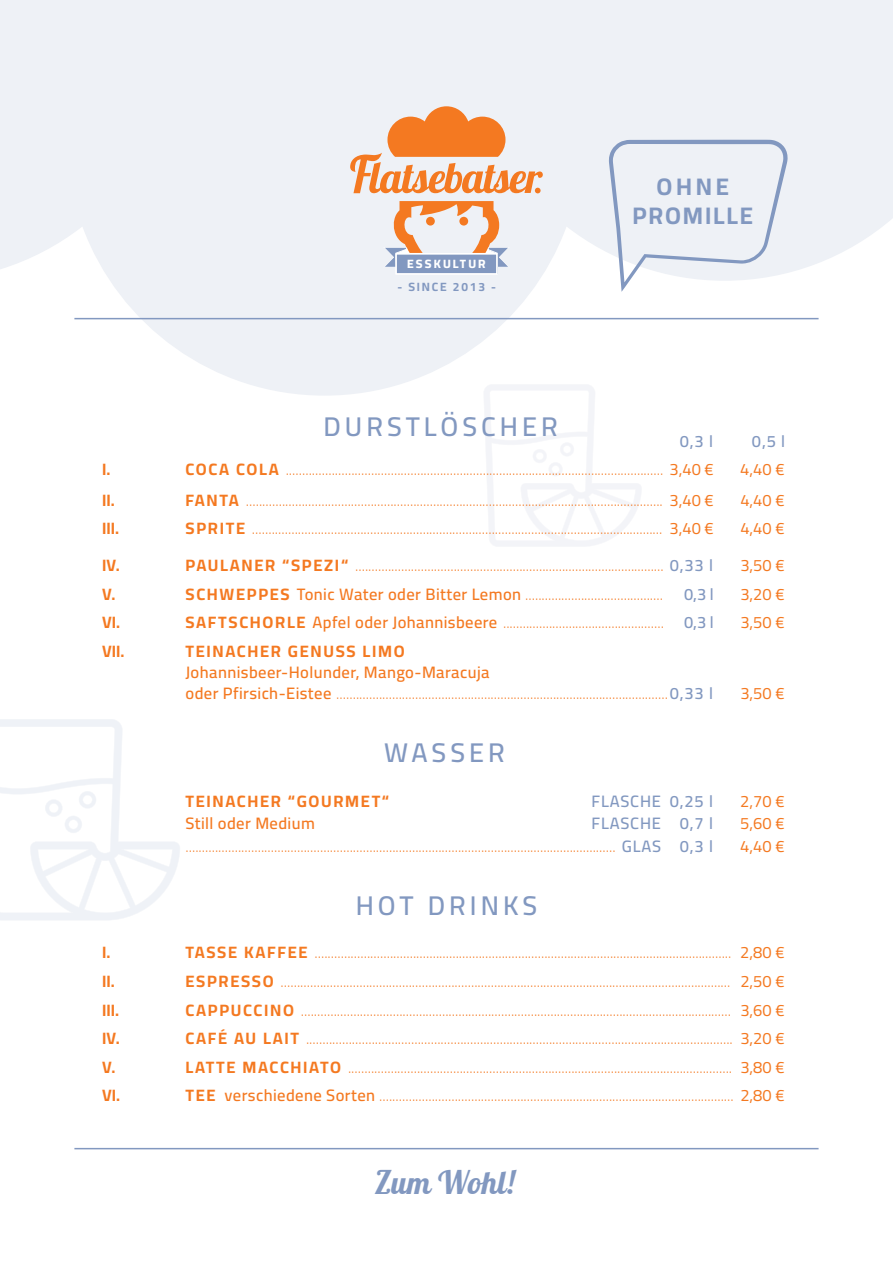
<style>
.page{position:relative;width:893px;height:1263px;background:#fff}
.page>*{position:absolute;margin:0;border:0;box-sizing:border-box;transform-origin:0 0}
.t1{font:31.5px "Pattaya";color:#8298c0}
.t2{font:600 27px "Cairo";letter-spacing:.15em;color:#8298c0}
.t3{font:700 24px/28.8px "Cairo";letter-spacing:.075em;color:#8298c0;text-align:center}
.t4{font:300 16.5px/21px "Cairo";color:#f47921}
.t5{font:700 16.5px "Cairo";letter-spacing:.1em;color:#f47921}
.t6{font:16.5px "Cairo";color:#f47921}
.t7{font:600 16.5px "Cairo";letter-spacing:.05em;color:#8298c0}
.t8{font:600 16.5px "Cairo";letter-spacing:.025em;color:#f47921}
.t9{font:800 12.15px "Cairo";letter-spacing:.175em;color:#fff}
.t10{font:700 12px "Cairo";letter-spacing:.15em;color:#8298c0}
.s1{font-weight:700}
.s2{font-weight:400}
.s3{font-weight:600;color:#8298c0}
.s4{font-weight:600}
</style>
<div class="page">
<svg style="left:484px;top:396px;width:157px;height:150px"></svg>
<svg style="left:0;top:719px;width:180px;height:201px"></svg>
<svg style="left:0;top:0;width:893px;height:396px;fill:#eef1f6"></svg>
<svg style="left:350px;top:106px;width:193px;height:87px;background:#f0bb96"></svg>
<hr style="left:74px;top:318px;width:745px;height:1px;background:#8298c0">
<hr style="left:74px;top:1148px;width:745px;height:1px;background:#8298c0">
<svg style="left:609px;top:140px;width:179px;height:152px;background:#e7ebf2"></svg>
<svg style="left:383px;top:201px;width:127px;height:73px;background:#d7c2bb"></svg>
<p class="t9" style="left:407px;top:255px;width:80px">ESSKULTUR</p>
<p class="t10" style="left:397px;top:278px;width:100px">- SINCE 2013 -</p>
<h2 class="t2" style="left:323px;top:407px;width:236px">DURSTLÖSCHER</h2>
<h3 class="t3" style="left:632px;top:173px;width:122px">OHNE<br>PROMILLE</h3>
<p class="t7" style="left:680px;top:429px;width:35px">0,3 l</p>
<p class="t7" style="left:752px;top:429px;width:35px">0,5 l</p>
<p class="t5" style="left:102px;top:457px;width:10px">I.</p>
<p class="t4" style="left:185px;top:459px;width:530px"><span class="s1">COCA COLA</span> ................................................................................................................... <span class="s2">3,40 €</span></p>
<p class="t6" style="left:740px;top:457px;width:46px">4,40 €</p>
<p class="t5" style="left:102px;top:488px;width:14px">II.</p>
<p class="t4" style="left:185px;top:490px;width:530px"><span class="s1">FANTA</span> ............................................................................................................................... <span class="s2">3,40 €</span></p>
<p class="t6" style="left:740px;top:488px;width:46px">4,40 €</p>
<p class="t5" style="left:102px;top:516px;width:19px">III.</p>
<p class="t4" style="left:186px;top:518px;width:530px"><span class="s1">SPRITE</span> ............................................................................................................................. <span class="s2">3,40 €</span></p>
<p class="t6" style="left:740px;top:516px;width:46px">4,40 €</p>
<p class="t5" style="left:102px;top:553px;width:19px">IV.</p>
<p class="t4" style="left:186px;top:555px;width:529px"><span class="s1">PAULANER “SPEZI“</span> .............................................................................................. <span class="s3">0,33 l</span></p>
<p class="t6" style="left:740px;top:553px;width:46px">3,50 €</p>
<p class="t5" style="left:102px;top:581px;width:15px">V.</p>
<p class="t4" style="left:186px;top:583px;width:479px"><span class="s1">SCHWEPPES</span> <span class="s4">Tonic Water oder Bitter Lemon</span> ..........................................</p>
<p class="t7" style="left:684px;top:582px;width:31px">0,3 l</p>
<p class="t6" style="left:740px;top:582px;width:46px">3,20 €</p>
<p class="t5" style="left:102px;top:610px;width:20px">VI.</p>
<p class="t4" style="left:186px;top:612px;width:530px"><span class="s1">SAFTSCHORLE</span> <span class="s4">Apfel oder Johannisbeere</span> ................................................. <span class="s3">0,3 l</span></p>
<p class="t6" style="left:740px;top:610px;width:46px">3,50 €</p>
<p class="t5" style="left:102px;top:638px;width:24px">VII.</p>
<p class="t5" style="left:186px;top:638px;width:221px">TEINACHER GENUSS LIMO</p>
<p class="t4" style="left:185px;top:661px;width:529px"><span class="s4">Johannisbeer-Holunder, Mango-Maracuja<br>oder Pfirsich-Eistee</span> ..................................................................................................... <span class="s3">0,33 l</span></p>
<p class="t6" style="left:740px;top:681px;width:46px">3,50 €</p>
<h2 class="t2" style="left:384px;top:732px;width:122px">WASSER</h2>
<p class="t5" style="left:185px;top:788px;width:205px">TEINACHER “GOURMET“</p>
<p class="t7" style="left:592px;top:789px;width:123px">FLASCHE 0,25 l</p>
<p class="t6" style="left:740px;top:789px;width:46px">2,70 €</p>
<p class="t8" style="left:185px;top:811px;width:131px">Still oder Medium</p>
<p class="t7" style="left:592px;top:811px;width:123px">FLASCHE 0,7 l</p>
<p class="t6" style="left:740px;top:811px;width:46px">5,60 €</p>
<p class="t4" style="left:185px;top:836px;width:529px">................................................................................................................................... <span class="s3">GLAS 0,3 l</span></p>
<p class="t6" style="left:740px;top:834px;width:46px">4,40 €</p>
<h2 class="t2" style="left:356px;top:885px;width:183px">HOT DRINKS</h2>
<p class="t5" style="left:102px;top:940px;width:10px">I.</p>
<p class="t4" style="left:185px;top:942px;width:601px"><span class="s1">TASSE KAFFEE</span> ............................................................................................................................... <span class="s2">2,80 €</span></p>
<p class="t5" style="left:102px;top:969px;width:14px">II.</p>
<p class="t4" style="left:185px;top:971px;width:601px"><span class="s1">ESPRESSO</span> ......................................................................................................................................... <span class="s2">2,50 €</span></p>
<p class="t5" style="left:102px;top:998px;width:19px">III.</p>
<p class="t4" style="left:185px;top:1000px;width:601px"><span class="s1">CAPPUCCINO</span> ...................................................................................... ............................................. <span class="s2">3,60 €</span></p>
<p class="t5" style="left:102px;top:1026px;width:19px">IV.</p>
<p class="t4" style="left:185px;top:1028px;width:601px"><span class="s1">CAFÉ AU LAIT</span> .................................................................................................................................. <span class="s2">3,20 €</span></p>
<p class="t5" style="left:102px;top:1055px;width:15px">V.</p>
<p class="t4" style="left:186px;top:1057px;width:601px"><span class="s1">LATTE MACCHIATO</span> ..................................................................................................................... <span class="s2">3,80 €</span></p>
<p class="t5" style="left:102px;top:1083px;width:20px">VI.</p>
<p class="t4" style="left:186px;top:1085px;width:601px"><span class="s1">TEE</span> <span class="s4">verschiedene Sorten</span> ............................................................................................................ <span class="s2">2,80 €</span></p>
<h1 class="t1" style="left:374px;top:1162px;width:141px">Zum Wohl!</h1>
</div>
